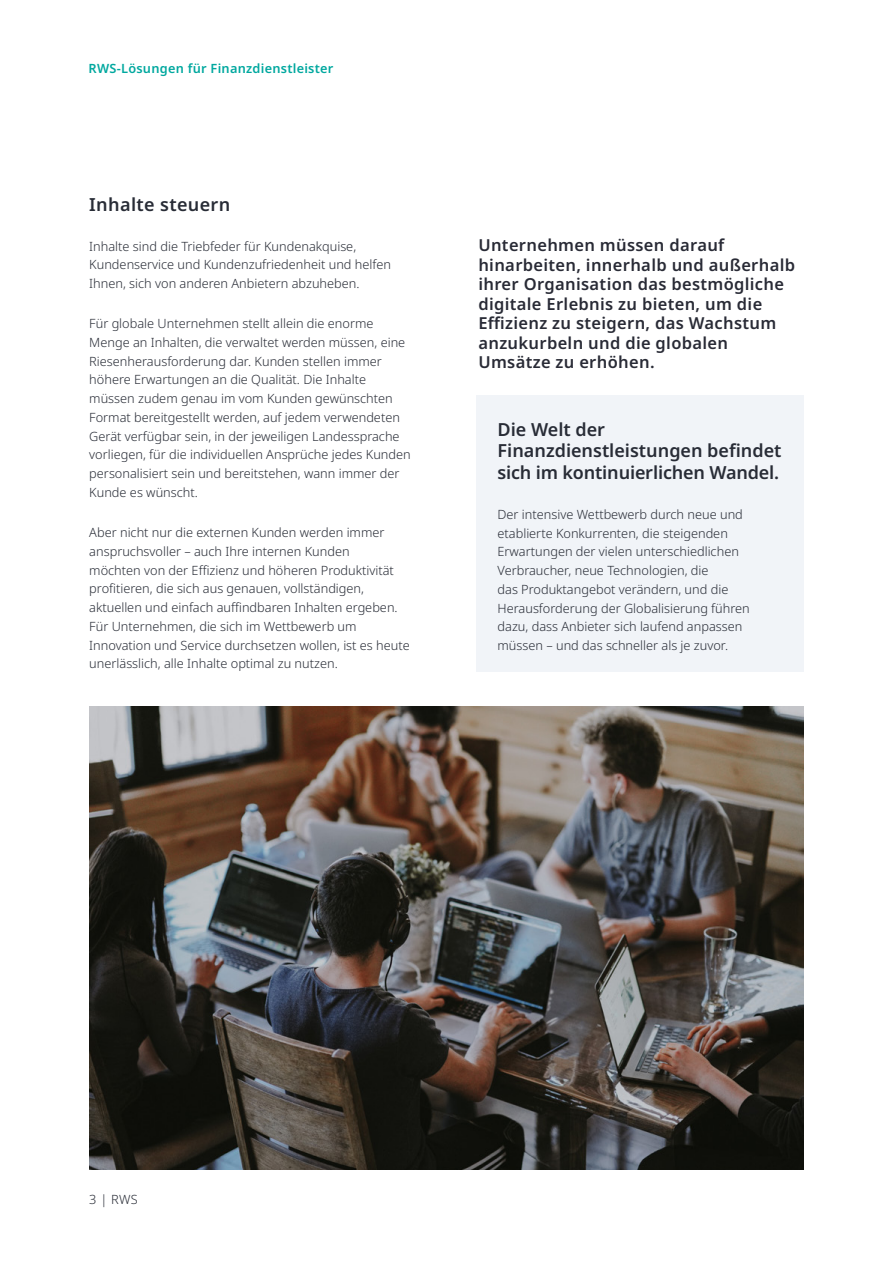
<style>
.page{position:relative;width:893px;height:1263px;background:#fff}
.page>*{position:absolute;margin:0;border:0;box-sizing:border-box;transform-origin:0 0}
.t1{font:600 18px/21.6px "Noto Sans";color:#282c36}
.t2{font:600 18px "Noto Sans";letter-spacing:.02em;color:#282c36}
.t3{font:600 16.5px/19.5px "Noto Sans";letter-spacing:.02em;color:#292b36}
.t4{font:300 12.75px/18.8px "Noto Sans";color:#282c36}
.t5{font:600 12.75px "Noto Sans";letter-spacing:.02em;color:#00a89f}
</style>
<div class="page">
<div style="left:476px;top:395px;width:328px;height:277px;background:#f1f4f8"></div>
<img style="left:89px;top:707px;width:715px;height:462px">
<p class="t5" style="left:89px;top:60px;width:246px">RWS-Lösungen für Finanzdienstleister</p>
<h1 class="t2" style="left:89px;top:191px;width:143px">Inhalte steuern</h1>
<p class="t4" style="left:89px;top:237px;width:303px">Inhalte sind die Triebfeder für Kundenakquise,<br>Kundenservice und Kundenzufriedenheit und helfen<br>Ihnen, sich von anderen Anbietern abzuheben.</p>
<p class="t4" style="left:89px;top:314px;width:323px">Für globale Unternehmen stellt allein die enorme Menge an Inhalten, die verwaltet werden müssen, eine Riesenherausforderung dar. Kunden stellen immer höhere Erwartungen an die Qualität. Die Inhalte müssen zudem genau im vom Kunden gewünschten Format bereitgestellt werden, auf jedem verwendeten Gerät verfügbar sein, in der jeweiligen Landessprache vorliegen, für die individuellen Ansprüche jedes Kunden personalisiert sein und bereitstehen, wann immer der Kunde es wünscht.</p>
<p class="t4" style="left:89px;top:523px;width:322px">Aber nicht nur die externen Kunden werden immer anspruchsvoller – auch Ihre internen Kunden<br>möchten von der Effizienz und höheren Produktivität profitieren, die sich aus genauen, vollständigen, aktuellen und einfach auffindbaren Inhalten ergeben.<br>Für Unternehmen, die sich im Wettbewerb um Innovation und Service durchsetzen wollen, ist es heute unerlässlich, alle Inhalte optimal zu nutzen.</p>
<p class="t3" style="left:478px;top:236px;width:318px">Unternehmen müssen darauf hinarbeiten, innerhalb und außerhalb ihrer Organisation das bestmögliche digitale Erlebnis zu bieten, um die<br>Effizienz zu steigern, das Wachstum anzukurbeln und die globalen<br>Umsätze zu erhöhen.</p>
<h1 class="t1" style="left:497px;top:419px;width:285px">Die Welt der<br>Finanzdienstleistungen befindet sich im kontinuierlichen Wandel.</h1>
<p class="t4" style="left:497px;top:505px;width:254px">Der intensive Wettbewerb durch neue und etablierte Konkurrenten, die steigenden Erwartungen der vielen unterschiedlichen Verbraucher, neue Technologien, die<br>das Produktangebot verändern, und die Herausforderung der Globalisierung führen dazu, dass Anbieter sich laufend anpassen müssen – und das schneller als je zuvor.</p>
<p class="t4" style="left:89px;top:1191px;width:50px">3 | RWS</p>
</div>
